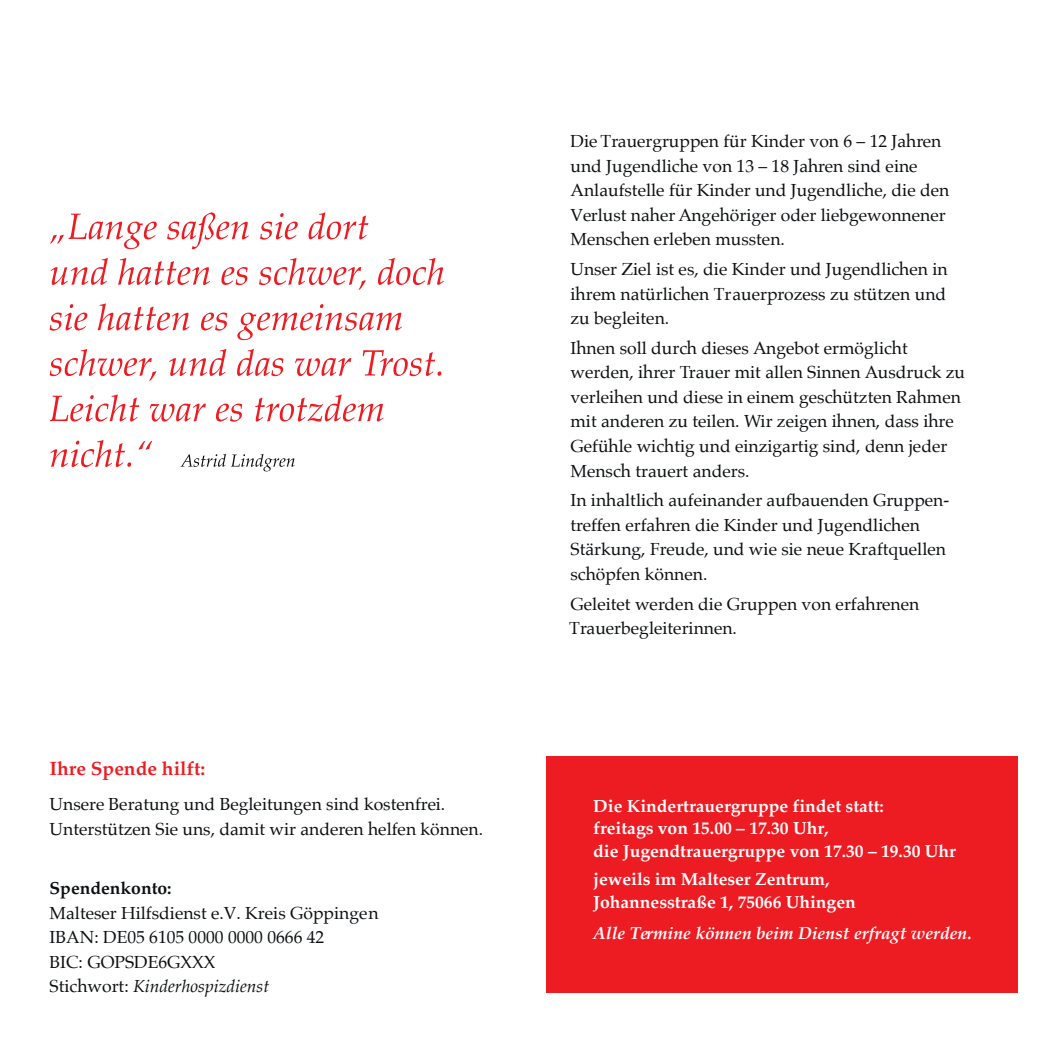
<style>
.page{position:relative;width:1042px;height:1042px;background:#fff}
.page>*{position:absolute;margin:0;border:0;box-sizing:border-box;transform-origin:0 0}
.t1{font:700 19.25px "Palatino";color:#ed1c23}
.t2{font:17.5px/24.5px "Palatino";color:#0c0f11}
.t3{font:700 17.5px/22.8px "Palatino";color:#fff}
.t4{font:italic 700 17.5px "Palatino";color:#fff}
.t5{font:700 17.5px "Palatino";color:#0c0f11}
.s1{font-style:italic}
</style>
<div class="page">
<svg style="left:50px;top:214px;width:107px;height:35px"></svg>
<svg style="left:167px;top:212px;width:82px;height:37px"></svg>
<svg style="left:260px;top:213px;width:38px;height:27px"></svg>
<svg style="left:308px;top:212px;width:60px;height:27px"></svg>
<svg style="left:51px;top:258px;width:57px;height:27px"></svg>
<svg style="left:118px;top:258px;width:92px;height:27px"></svg>
<svg style="left:221px;top:267px;width:27px;height:18px"></svg>
<svg style="left:259px;top:258px;width:107px;height:32px"></svg>
<svg style="left:378px;top:258px;width:66px;height:27px"></svg>
<svg style="left:50px;top:304px;width:37px;height:27px"></svg>
<svg style="left:98px;top:303px;width:91px;height:27px"></svg>
<svg style="left:201px;top:312px;width:26px;height:19px"></svg>
<svg style="left:237px;top:304px;width:165px;height:36px"></svg>
<svg style="left:50px;top:349px;width:106px;height:32px"></svg>
<svg style="left:169px;top:349px;width:57px;height:27px"></svg>
<svg style="left:237px;top:349px;width:46px;height:27px"></svg>
<svg style="left:295px;top:358px;width:56px;height:18px"></svg>
<svg style="left:363px;top:350px;width:78px;height:26px"></svg>
<svg style="left:50px;top:394px;width:89px;height:27px"></svg>
<svg style="left:150px;top:403px;width:56px;height:18px"></svg>
<svg style="left:216px;top:403px;width:26px;height:19px"></svg>
<svg style="left:255px;top:394px;width:128px;height:27px"></svg>
<svg style="left:50px;top:440px;width:81px;height:27px"></svg>
<svg style="left:139px;top:441px;width:13px;height:9px"></svg>
<svg style="left:181px;top:454px;width:114px;height:17px"></svg>
<div style="left:546px;top:756px;width:471px;height:236px;background:#ed1c23"></div>
<p class="t1" style="left:50px;top:761px;width:157px">Ihre Spende hilft:</p>
<p class="t2" style="left:50px;top:793px;width:435px">Unsere Beratung und Begleitungen sind kostenfrei.<br>Unterst¸tzen Sie uns, damit wir anderen helfen kˆnnen.</p>
<p class="t5" style="left:50px;top:881px;width:124px">Spendenkonto:</p>
<p class="t2" style="left:50px;top:902px;width:330px">Malteser Hilfsdienst e.V. Kreis Gˆppingen<br>IBAN: DE05 6105 0000 0000 0666 42<br>BIC: GOPSDE6GXXX<br>Stichwort: <span class="s1">Kinderhospizdienst</span></p>
<p class="t2" style="left:570px;top:131px;width:380px">Die Trauergruppen f¸r Kinder von 6 ñ 12 Jahren und Jugendliche von 13 ñ 18 Jahren sind eine Anlaufstelle f¸r Kinder und Jugendliche, die den Verlust naher Angehˆriger oder liebgewonnener Menschen erleben mussten.</p>
<p class="t2" style="left:570px;top:258px;width:379px;text-align:justify">Unser Ziel ist es, die Kinder und Jugendlichen in ihrem nat¸rlichen Trauerprozess zu st¸tzen und zu begleiten.</p>
<p class="t2" style="left:570px;top:337px;width:396px">Ihnen soll durch dieses Angebot ermˆglicht werden, ihrer Trauer mit allen Sinnen Ausdruck zu verleihen und diese in einem gesch¸tzten Rahmen mit anderen zu teilen. Wir zeigen ihnen, dass ihre Gef¸hle wichtig und einzigartig sind, denn jeder Mensch trauert anders.</p>
<p class="t2" style="left:570px;top:489px;width:380px">In inhaltlich aufeinander aufbauenden Gruppen&shy;treffen erfahren die Kinder und Jugendlichen St‰rkung, Freude, und wie sie neue Kraftquellen schˆpfen kˆnnen.</p>
<p class="t2" style="left:569px;top:593px;width:351px">Geleitet werden die Gruppen von erfahrenen<br>Trauerbegleiterinnen.</p>
<p class="t3" style="left:593px;top:796px;width:364px">Die Kindertrauergruppe findet statt:<br>freitags von 15.00 ñ 17.30 Uhr,<br>die Jugendtrauergruppe von 17.30 ñ 19.30 Uhr</p>
<p class="t3" style="left:593px;top:869px;width:264px">jeweils im Malteser Zentrum,<br>Johannesstrafle 1, 75066 Uhingen</p>
<p class="t4" style="left:593px;top:926px;width:380px">Alle Termine kˆnnen beim Dienst erfragt werden.</p>
</div>
